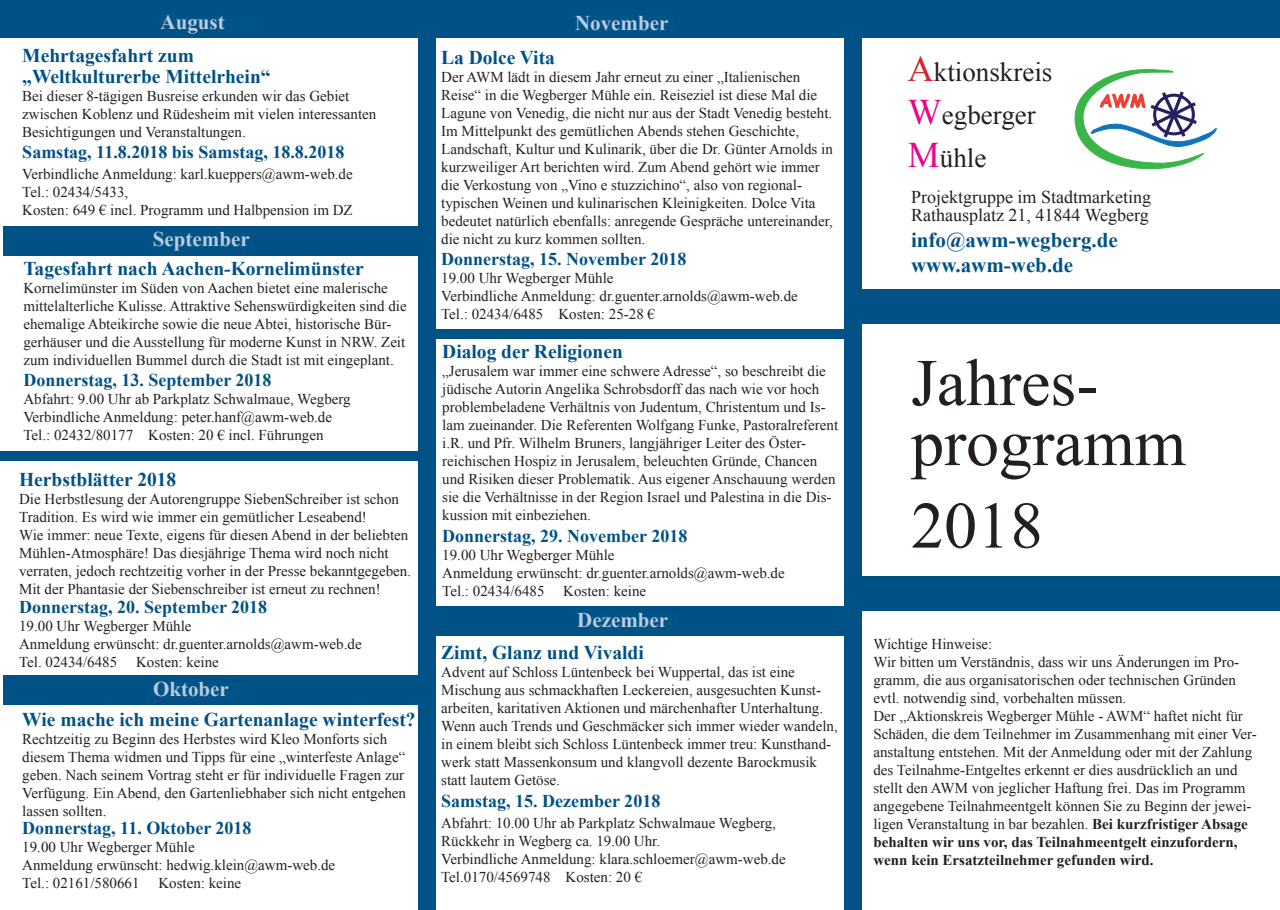
<style>
.page{position:relative;width:1280px;height:910px;background:#fff}
.page>*{position:absolute;margin:0;border:0;box-sizing:border-box;transform-origin:0 0}
.t1{font:66.6px/60px "Times New Roman";color:#231f20}
.t2{font:66px "Times New Roman";color:#231f20}
.t3{font:27px/43.2px "Times New Roman";color:#231f20}
.t4{font:700 21px "Times New Roman";color:#bdcadf}
.t5{font:700 21px/25.2px "Times New Roman";color:#005185}
.t6{font:700 19.5px/21px "Times New Roman";color:#005185}
.t7{font:700 18px "Times New Roman";color:#005185}
.t8{font:18px/18px "Times New Roman";color:#231f20}
.t9{font:15px/18px "Times New Roman";color:#231f20}
.s1{font-size:36px;color:#d2262b}
.s2{font-size:36px;color:#ed028c}
.s3{font-weight:700}
</style>
<div class="page">
<div style="left:0;top:0;width:1280px;height:38px;background:#005185"></div>
<div style="left:418px;top:9px;width:17px;height:901px;background:#005185"></div>
<div style="left:845px;top:9px;width:17px;height:901px;background:#005185"></div>
<div style="left:857px;top:577px;width:423px;height:34px;background:#005185"></div>
<div style="left:858px;top:289px;width:422px;height:34px;background:#005185"></div>
<svg style="left:1075px;top:69px;width:142px;height:101px"></svg>
<div style="left:428px;top:607px;width:425px;height:29px;background:#005185"></div>
<div style="left:3px;top:676px;width:426px;height:29px;background:#005185"></div>
<div style="left:3px;top:226px;width:425px;height:29px;background:#005185"></div>
<div style="left:0;top:451px;width:421px;height:10px;background:#005185"></div>
<div style="left:425px;top:329px;width:425px;height:10px;background:#005185"></div>
<h3 class="t4" style="left:161px;top:7px;width:66px">August</h3>
<h3 class="t4" style="left:575px;top:8px;width:95px">November</h3>
<h3 class="t6" style="left:22px;top:44px;width:250px">Mehrtagesfahrt zum „Weltkulturerbe Mittelrhein“</h3>
<p class="t9" style="left:22px;top:86px;width:356px">Bei dieser 8-tägigen Busreise erkunden wir das Gebiet zwischen Koblenz und Rüdesheim mit vielen interessanten<br>Besichtigungen und Veranstaltungen.</p>
<p class="t7" style="left:22px;top:139px;width:324px">Samstag, 11.8.2018 bis Samstag, 18.8.2018</p>
<p class="t9" style="left:22px;top:164px;width:332px">Verbindliche Anmeldung: karl.kueppers@awm-web.de<br>Tel.: 02434/5433,<br>Kosten: 649 € incl. Programm und Halbpension im DZ</p>
<h3 class="t6" style="left:441px;top:46px;width:115px">La Dolce Vita</h3>
<p class="t9" style="left:441px;top:68px;width:393px">Der AWM lädt in diesem Jahr erneut zu einer „Italienischen Reise“ in die Wegberger Mühle ein. Reiseziel ist diese Mal die Lagune von Venedig, die nicht nur aus der Stadt Venedig besteht.<br>Im Mittelpunkt des gemütlichen Abends stehen Geschichte, Landschaft, Kultur und Kulinarik, über die Dr. Günter Arnolds in kurzweiliger Art berichten wird. Zum Abend gehört wie immer die Verkostung von „Vino e stuzzichino“, also von regional&shy;typischen Weinen und kulinarischen Kleinigkeiten. Dolce Vita bedeutet natürlich ebenfalls: anregende Gespräche untereinander, die nicht zu kurz kommen sollten.</p>
<p class="t7" style="left:441px;top:247px;width:247px">Donnerstag, 15. November 2018</p>
<p class="t9" style="left:441px;top:269px;width:358px">19.00 Uhr Wegberger Mühle<br>Verbindliche Anmeldung: dr.guenter.arnolds@awm-web.de<br>Tel.: 02434/6485 Kosten: 25-28 €</p>
<h3 class="t4" style="left:153px;top:225px;width:98px">September</h3>
<h3 class="t6" style="left:23px;top:258px;width:342px">Tagesfahrt nach Aachen-Kornelimünster</h3>
<p class="t9" style="left:23px;top:279px;width:385px">Kornelimünster im Süden von Aachen bietet eine malerische mittelalterliche Kulisse. Attraktive Sehenswürdigkeiten sind die ehemalige Abteikirche sowie die neue Abtei, historische Bür&shy;gerhäuser und die Ausstellung für moderne Kunst in NRW. Zeit zum individuellen Bummel durch die Stadt ist mit eingeplant.</p>
<p class="t7" style="left:23px;top:368px;width:250px">Donnerstag, 13. September 2018</p>
<p class="t9" style="left:23px;top:390px;width:329px">Abfahrt: 9.00 Uhr ab Parkplatz Schwalmaue, Wegberg<br>Verbindliche Anmeldung: peter.hanf@awm-web.de<br>Tel.: 02432/80177 Kosten: 20 € incl. Führungen</p>
<h3 class="t6" style="left:442px;top:341px;width:182px">Dialog der Religionen</h3>
<p class="t9" style="left:442px;top:362px;width:397px">„Jerusalem war immer eine schwere Adresse“, so beschreibt die jüdische Autorin Angelika Schrobsdorff das nach wie vor hoch problembeladene Verhältnis von Judentum, Christentum und Is&shy;lam zueinander. Die Referenten Wolfgang Funke, Pastoralreferent i.R. und Pfr. Wilhelm Bruners, langjähriger Leiter des Öster&shy;reichischen Hospiz in Jerusalem, beleuchten Gründe, Chancen und Risiken dieser Problematik. Aus eigener Anschauung werden sie die Verhältnisse in der Region Israel und Palestina in die Dis&shy;kussion mit einbeziehen.</p>
<p class="t7" style="left:442px;top:523px;width:247px">Donnerstag, 29. November 2018</p>
<p class="t9" style="left:442px;top:546px;width:344px">19.00 Uhr Wegberger Mühle<br>Anmeldung erwünscht: dr.guenter.arnolds@awm-web.de<br>Tel.: 02434/6485</p>
<h3 class="t6" style="left:19px;top:468px;width:159px">Herbstblätter 2018</h3>
<p class="t9" style="left:19px;top:489px;width:393px">Die Herbstlesung der Autorengruppe SiebenSchreiber ist schon Tradition. Es wird wie immer ein gemütlicher Leseabend!<br>Wie immer: neue Texte, eigens für diesen Abend in der beliebten Mühlen-Atmosphäre! Das diesjährige Thema wird noch nicht verraten, jedoch rechtzeitig vorher in der Presse bekanntgegeben.<br>Mit der Phantasie der Siebenschreiber ist erneut zu rechnen!</p>
<p class="t7" style="left:19px;top:595px;width:250px">Donnerstag, 20. September 2018</p>
<p class="t9" style="left:19px;top:617px;width:344px">19.00 Uhr Wegberger Mühle<br>Anmeldung erwünscht: dr.guenter.arnolds@awm-web.de<br>Tel. 02434/6485 Kosten: keine</p>
<p class="t9" style="left:563px;top:582px;width:84px">Kosten: keine</p>
<h3 class="t4" style="left:577px;top:606px;width:92px">Dezember</h3>
<h3 class="t6" style="left:441px;top:642px;width:204px">Zimt, Glanz und Vivaldi</h3>
<p class="t9" style="left:441px;top:663px;width:398px">Advent auf Schloss Lüntenbeck bei Wuppertal, das ist eine Mischung aus schmackhaften Leckereien, ausgesuchten Kunst&shy;arbeiten, karitativen Aktionen und märchenhafter Unterhaltung.<br>Wenn auch Trends und Geschmäcker sich immer wieder wandeln, in einem bleibt sich Schloss Lüntenbeck immer treu: Kunsthand&shy;werk statt Massenkonsum und klangvoll dezente Barockmusik statt lautem Getöse.</p>
<p class="t7" style="left:441px;top:788px;width:221px">Samstag, 15. Dezember 2018</p>
<p class="t9" style="left:441px;top:813px;width:346px">Abfahrt: 10.00 Uhr ab Parkplatz Schwalmaue Wegberg, Rückkehr in Wegberg ca. 19.00 Uhr.<br>Verbindliche Anmeldung: klara.schloemer@awm-web.de Tel.0170/4569748 Kosten: 20 €</p>
<h3 class="t4" style="left:153px;top:675px;width:77px">Oktober</h3>
<h3 class="t6" style="left:22px;top:709px;width:395px">Wie mache ich meine Gartenanlage winterfest?</h3>
<p class="t9" style="left:22px;top:730px;width:385px">Rechtzeitig zu Beginn des Herbstes wird Kleo Monforts sich diesem Thema widmen und Tipps für eine „winterfeste Anlage“ geben. Nach seinem Vortrag steht er für individuelle Fragen zur Verfügung. Ein Abend, den Gartenliebhaber sich nicht entgehen lassen sollten.</p>
<p class="t7" style="left:22px;top:816px;width:231px">Donnerstag, 11. Oktober 2018</p>
<p class="t9" style="left:22px;top:838px;width:314px">19.00 Uhr Wegberger Mühle<br>Anmeldung erwünscht: hedwig.klein@awm-web.de<br>Tel.: 02161/580661 Kosten: keine</p>
<h3 class="t3" style="left:908px;top:50px;width:146px"><span class="s1">A</span>ktionskreis<br><span class="s2">W</span>egberger<br><span class="s2">M</span>ühle</h3>
<p class="t8" style="left:911px;top:188px;width:241px">Projektgruppe im Stadtmarketing<br>Rathausplatz 21, 41844 Wegberg</p>
<h3 class="t5" style="left:911px;top:226px;width:208px">info@awm-wegberg.de www.awm-web.de</h3>
<h1 class="t1" style="left:911px;top:352px;width:276px">Jahres&shy;programm</h1>
<h2 class="t2" style="left:911px;top:481px;width:133px">2018</h2>
<p class="t9" style="left:873px;top:635px;width:385px">Wichtige Hinweise:<br>Wir bitten um Verständnis, dass wir uns Änderungen im Pro&shy;gramm, die aus organisatorischen oder technischen Gründen evtl. notwendig sind, vorbehalten müssen.<br>Der „Aktionskreis Wegberger Mühle - AWM“ haftet nicht für Schäden, die dem Teilnehmer im Zusammenhang mit einer Ver&shy;anstaltung entstehen. Mit der Anmeldung oder mit der Zahlung des Teilnahme-Entgeltes erkennt er dies ausdrücklich an und stellt den AWM von jeglicher Haftung frei. Das im Programm angegebene Teilnahmeentgelt können Sie zu Beginn der jewei&shy;ligen Veranstaltung in bar bezahlen. <span class="s3">Bei kurzfristiger Absage behalten wir uns vor, das Teilnahmeentgelt einzufordern, wenn kein Ersatzteilnehmer gefunden wird.</span></p>
</div>
